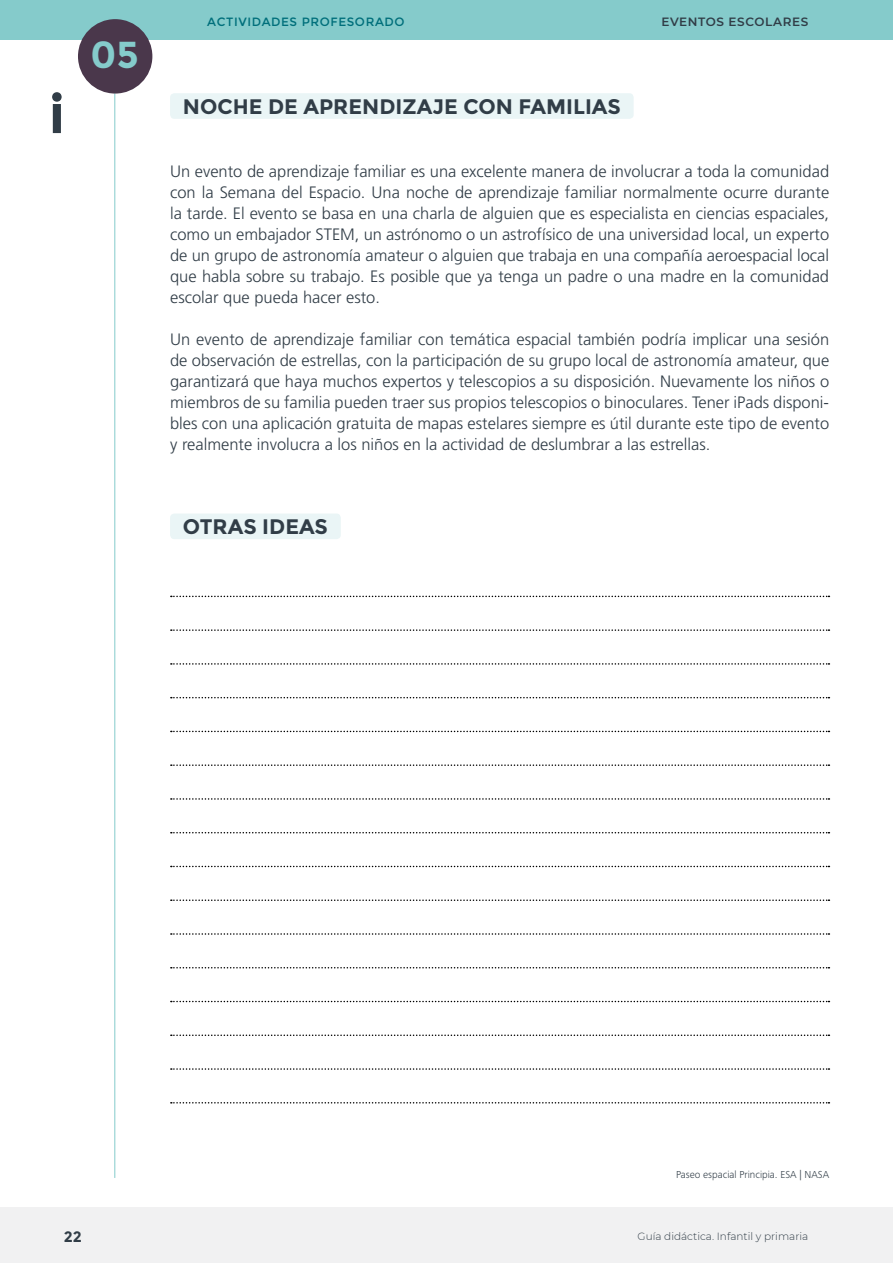
<style>
.page{position:relative;width:893px;height:1263px;background:#fff}
.page>*{position:absolute;margin:0;border:0;box-sizing:border-box;transform-origin:0 0}
.t1{font:700 54px "Montserrat";color:#313d47}
.t2{font:700 37.5px "Montserrat";color:#85cbcb}
.t3{font:700 21px "Montserrat";color:#313d47}
.t4{font:300 16.5px/21px "Frutiger LT Std";color:#313d47;text-align:justify}
.t5{font:700 15px "Montserrat";color:#313d47}
.t6{font:12px "Montserrat";letter-spacing:.05em;color:#006f7b}
.t7{font:600 12px "Montserrat";letter-spacing:.05em;color:#313d47}
.t8{font:300 10.5px "Montserrat";color:#313d47}
.t9{font:300 10.5px "Frutiger Next Pro";color:#313d47}
</style>
<div class="page">
<div style="left:0;top:0;width:893px;height:40px;background:#85cbcb"></div>
<hr style="left:114px;top:93px;width:1px;height:1085px;background:#85cbcb">
<div style="left:0;top:1208px;width:893px;height:55px;background:#f1f1f2"></div>
<div style="left:170px;top:93px;width:464px;height:26px;background:#eaf5f6;border-radius:4px"></div>
<div style="left:170px;top:513px;width:171px;height:26px;background:#eaf5f6;border-radius:4px"></div>
<svg style="left:171px;top:596px;width:658px;height:1px"></svg>
<svg style="left:171px;top:629px;width:658px;height:2px"></svg>
<svg style="left:171px;top:663px;width:658px;height:2px"></svg>
<svg style="left:171px;top:697px;width:658px;height:1px"></svg>
<svg style="left:171px;top:731px;width:658px;height:1px"></svg>
<svg style="left:171px;top:764px;width:658px;height:2px"></svg>
<svg style="left:171px;top:798px;width:658px;height:2px"></svg>
<svg style="left:171px;top:832px;width:658px;height:1px"></svg>
<svg style="left:171px;top:866px;width:658px;height:1px"></svg>
<svg style="left:171px;top:899px;width:658px;height:2px"></svg>
<svg style="left:171px;top:933px;width:658px;height:2px"></svg>
<svg style="left:171px;top:967px;width:658px;height:1px"></svg>
<svg style="left:171px;top:1001px;width:658px;height:1px"></svg>
<svg style="left:171px;top:1034px;width:658px;height:2px"></svg>
<svg style="left:171px;top:1068px;width:658px;height:2px"></svg>
<svg style="left:171px;top:1102px;width:658px;height:1px"></svg>
<div style="left:78px;top:19px;width:74px;height:75px;background:#4a374b;border-radius:50%"></div>
<h1 class="t1" style="left:49px;top:82px;width:17px">i</h1>
<h2 class="t2" style="left:91px;top:33px;width:50px">05</h2>
<p class="t6" style="left:207px;top:14px;width:199px">ACTIVIDADES PROFESORADO</p>
<p class="t7" style="left:661px;top:13px;width:148px">EVENTOS ESCOLARES</p>
<p class="t3" style="left:183px;top:94px;width:440px">NOCHE DE APRENDIZAJE CON FAMILIAS</p>
<p class="t4" style="left:170px;top:161px;width:661px">Un evento de aprendizaje familiar es una excelente manera de involucrar a toda la comunidad con la Semana del Espacio. Una noche de aprendizaje familiar normalmente ocurre durante la tarde. El evento se basa en una charla de alguien que es especialista en ciencias espaciales, como un embajador STEM, un astrónomo o un astrofísico de una universidad local, un experto de un grupo de astronomía amateur o alguien que trabaja en una compañía aeroespacial local que habla sobre su trabajo. Es posible que ya tenga un padre o una madre en la comunidad escolar que pueda hacer esto.</p>
<p class="t4" style="left:170px;top:329px;width:661px">Un evento de aprendizaje familiar con temática espacial también podría implicar una sesión de observación de estrellas, con la participación de su grupo local de astronomía amateur, que garantizará que haya muchos expertos y telescopios a su disposición. Nuevamente los niños o miembros de su familia pueden traer sus propios telescopios o binoculares. Tener iPads disponi&shy;bles con una aplicación gratuita de mapas estelares siempre es útil durante este tipo de evento y realmente involucra a los niños en la actividad de deslumbrar a las estrellas.</p>
<p class="t3" style="left:183px;top:514px;width:147px">OTRAS IDEAS</p>
<p class="t9" style="left:676px;top:1168px;width:155px">Paseo espacial Principia. ESA | NASA</p>
<p class="t5" style="left:64px;top:1228px;width:20px">22</p>
<p class="t8" style="left:638px;top:1229px;width:172px">Guía didáctica. Infantil y primaria</p>
</div>
